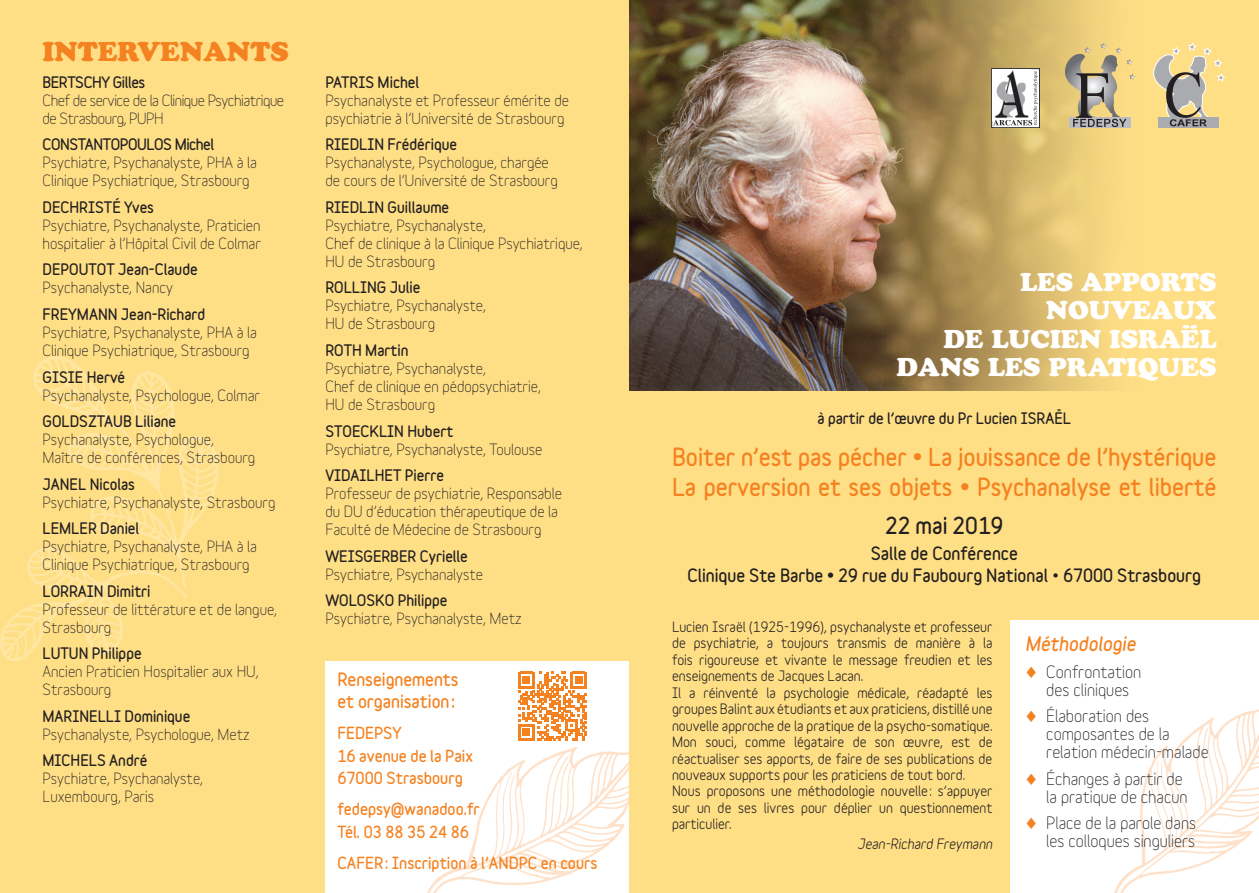
<style>
.page{position:relative;width:1259px;height:893px;background:#fff}
.page>*{position:absolute;margin:0;border:0;box-sizing:border-box;transform-origin:0 0}
.t1{font:27px "Cooper Black Std";color:#f58220}
.t2{font:25.5px/28.5px "Cooper Black Std";color:#fff;text-align:right}
.t3{font:900 22.5px/30px "Variable";color:#f58220}
.t4{font:900 21px "Variable";color:#231f20}
.t5{font:italic 900 18px "Variable";color:#f58220}
.t6{font:16.5px/18px "Variable";color:#231f20;text-align:right}
.t7{font:900 16.5px/21.6px "Variable";color:#231f20;text-align:center}
.t8{font:900 16.5px/22.5px "Variable";color:#f58220}
.t9{font:15px/18px "Variable";color:#231f20}
.t10{font:900 15px/22.5px "Variable";color:#f58220}
.t11{font:15px/18px "Variable";letter-spacing:-.03em;color:#231f20}
.t12{font:900 14.25px "Variable";color:#231f20}
.t13{font:900 14.25px "Variable";letter-spacing:-.03em;color:#231f20}
.t14{font:700 13.5px/16.5px "Variable";color:#231f20}
.t15{font:italic 700 13.5px "Variable";color:#231f20}
.s1{font-weight:400;font-size:18px}
.s2{color:#f58220}
</style>
<div class="page">
<div style="left:0;top:0;width:629px;height:893px;background:#ffdf86"></div>
<div style="left:325px;top:661px;width:304px;height:232px;background:#fff"></div>
<svg style="left:0;top:356px;width:219px;height:305px"></svg>
<div style="left:629px;top:0;width:630px;height:893px;background:#ffdf86"></div>
<div style="left:1010px;top:621px;width:249px;height:272px;background:#fff"></div>
<svg style="left:1114px;top:709px;width:145px;height:184px"></svg>
<img style="left:629px;top:0;width:502px;height:390px">
<div style="left:1069px;top:118px;width:61px;height:10px;background:#bcbdc0"></div>
<svg style="left:1064px;top:43px;width:71px;height:84px"></svg>
<div style="left:991px;top:68px;width:48px;height:60px;border:1px solid #231f20"></div>
<img style="left:992px;top:69px;width:38px;height:52px">
<svg style="left:993px;top:71px;width:44px;height:54px;background:#c2c1c2"></svg>
<svg style="left:1158px;top:126px;width:60px;height:1px"></svg>
<svg style="left:1153px;top:43px;width:72px;height:83px"></svg>
<svg style="left:427px;top:672px;width:202px;height:221px"></svg>
<h1 class="t1" style="left:43px;top:36px;width:248px">INTERVENANTS</h1>
<p class="t13" style="left:43px;top:73px;width:104px">BERTSCHY Gilles</p>
<p class="t11" style="left:43px;top:91px;width:243px">Chef de service de la Clinique Psychiatrique de Strasbourg, PUPH</p>
<p class="t13" style="left:43px;top:135px;width:173px">CONSTANTOPOULOS Michel</p>
<p class="t9" style="left:43px;top:154px;width:216px">Psychiatre, Psychanalyste, PHA à la<br>Clinique Psychiatrique, Strasbourg</p>
<p class="t12" style="left:43px;top:198px;width:113px">DECHRISTÉ Yves</p>
<p class="t9" style="left:43px;top:216px;width:220px">Psychiatre, Psychanalyste, Praticien hospitalier à l’Hôpital Civil de Colmar</p>
<p class="t12" style="left:43px;top:260px;width:157px">DEPOUTOT Jean-Claude</p>
<p class="t9" style="left:43px;top:279px;width:132px">Psychanalyste, Nancy</p>
<p class="t12" style="left:43px;top:305px;width:164px">FREYMANN Jean-Richard</p>
<p class="t9" style="left:43px;top:323px;width:216px">Psychiatre, Psychanalyste, PHA à la<br>Clinique Psychiatrique, Strasbourg</p>
<p class="t12" style="left:43px;top:367px;width:84px">GISIE Hervé</p>
<p class="t9" style="left:43px;top:386px;width:219px">Psychanalyste, Psychologue, Colmar</p>
<p class="t12" style="left:43px;top:412px;width:135px">GOLDSZTAUB Liliane</p>
<p class="t9" style="left:43px;top:430px;width:214px">Psychanalyste, Psychologue,<br>Maître de conférences, Strasbourg</p>
<p class="t12" style="left:43px;top:474px;width:94px">JANEL Nicolas</p>
<p class="t9" style="left:43px;top:493px;width:234px">Psychiatre, Psychanalyste, Strasbourg</p>
<p class="t12" style="left:43px;top:519px;width:98px">LEMLER Daniel</p>
<p class="t9" style="left:43px;top:537px;width:216px">Psychiatre, Psychanalyste, PHA à la<br>Clinique Psychiatrique, Strasbourg</p>
<p class="t12" style="left:43px;top:581px;width:109px">LORRAIN Dimitri</p>
<p class="t9" style="left:43px;top:600px;width:236px">Professeur de littérature et de langue,<br>Strasbourg</p>
<p class="t12" style="left:43px;top:644px;width:101px">LUTUN Philippe</p>
<p class="t9" style="left:43px;top:662px;width:218px">Ancien Praticien Hospitalier aux HU,<br>Strasbourg</p>
<p class="t12" style="left:43px;top:706px;width:149px">MARINELLI Dominique</p>
<p class="t9" style="left:43px;top:725px;width:209px">Psychanalyste, Psychologue, Metz</p>
<p class="t12" style="left:43px;top:751px;width:106px">MICHELS André</p>
<p class="t9" style="left:43px;top:769px;width:162px">Psychiatre, Psychanalyste,<br>Luxembourg, Paris</p>
<p class="t12" style="left:325px;top:73px;width:95px">PATRIS Michel</p>
<p class="t9" style="left:325px;top:91px;width:245px">Psychanalyste et Professeur émérite de psychiatrie à l’Université de Strasbourg</p>
<p class="t12" style="left:325px;top:135px;width:133px">RIEDLIN Frédérique</p>
<p class="t9" style="left:325px;top:154px;width:234px">Psychanalyste, Psychologue, chargée de cours de l’Université de Strasbourg</p>
<p class="t12" style="left:325px;top:198px;width:125px">RIEDLIN Guillaume</p>
<p class="t9" style="left:325px;top:216px;width:259px">Psychiatre, Psychanalyste,<br>Chef de clinique à la Clinique Psychiatrique,<br>HU de Strasbourg</p>
<p class="t12" style="left:325px;top:278px;width:96px">ROLLING Julie</p>
<p class="t9" style="left:325px;top:297px;width:162px">Psychiatre, Psychanalyste,<br>HU de Strasbourg</p>
<p class="t12" style="left:325px;top:341px;width:84px">ROTH Martin</p>
<p class="t9" style="left:325px;top:359px;width:217px">Psychiatre, Psychanalyste,<br>Chef de clinique en pédopsychiatrie,<br>HU de Strasbourg</p>
<p class="t12" style="left:325px;top:421px;width:129px">STOECKLIN Hubert</p>
<p class="t9" style="left:325px;top:440px;width:218px">Psychiatre, Psychanalyste, Toulouse</p>
<p class="t12" style="left:325px;top:466px;width:120px">VIDAILHET Pierre</p>
<p class="t9" style="left:325px;top:484px;width:238px">Professeur de psychiatrie, Responsable du DU d’éducation thérapeutique de la<br>Faculté de Médecine de Strasbourg</p>
<p class="t12" style="left:325px;top:546px;width:144px">WEISGERBER Cyrielle</p>
<p class="t9" style="left:325px;top:565px;width:159px">Psychiatre, Psychanalyste</p>
<p class="t12" style="left:325px;top:591px;width:123px">WOLOSKO Philippe</p>
<p class="t9" style="left:325px;top:609px;width:198px">Psychiatre, Psychanalyste, Metz</p>
<p class="t8" style="left:337px;top:667px;width:123px">Renseignements et organisation:</p>
<p class="t10" style="left:337px;top:721px;width:137px">FEDEPSY<br>16 avenue de la Paix<br>67000 Strasbourg</p>
<p class="t10" style="left:337px;top:797px;width:144px">fedepsy@wanadoo.fr<br>Tél. 03 88 35 24 86</p>
<p class="t10" style="left:337px;top:851px;width:262px">CAFER: Inscription à l’ANDPC en cours</p>
<h2 class="t2" style="left:896px;top:268px;width:321px">LES APPORTS<br>NOUVEAUX<br>DE LUCIEN ISRAËL<br>DANS LES PRATIQUES</h2>
<p class="t12" style="left:817px;top:409px;width:255px">à partir de l’œuvre du Pr Lucien ISRAËL</p>
<h3 class="t3" style="left:672px;top:442px;width:546px">Boiter n’est pas pécher • La jouissance de l’hystérique<br>La perversion et ses objets • Psychanalyse et liberté</h3>
<h3 class="t4" style="left:885px;top:512px;width:120px">22 mai 2019</h3>
<p class="t7" style="left:687px;top:543px;width:515px">Salle de Conférence<br>Clinique Ste Barbe • 29 rue du Faubourg National <span class="s1">•</span> 67000 Strasbourg</p>
<p class="t14" style="left:672px;top:618px;width:322px">Lucien Israël (1925-1996), psychanalyste et professeur de psychiatrie, a toujours transmis de manière à la fois rigoureuse et vivante le message freudien et les enseignements de Jacques Lacan.<br>Il a réinventé la psychologie médicale, réadapté les groupes Balint aux étudiants et aux praticiens, distillé une nouvelle approche de la pratique de la psycho-somatique.<br>Mon souci, comme légataire de son œuvre, est de réactualiser ses apports, de faire de ses publications de nouveaux supports pour les praticiens de tout bord.<br>Nous proposons une méthodologie nouvelle : s’appuyer sur un de ses livres pour déplier un questionnement particulier.</p>
<p class="t15" style="left:857px;top:835px;width:136px">Jean-Richard Freymann</p>
<p class="t5" style="left:1025px;top:632px;width:112px">Méthodologie</p>
<p class="t6" style="left:1025px;top:662px;width:118px;text-align:center"><span class="s2">♦</span> Confrontation des cliniques</p>
<p class="t6" style="left:1046px;top:707px;width:164px;text-align:left;text-indent:-21px"><span class="s2">♦</span> Élaboration des composantes de la relation médecin-malade</p>
<p class="t6" style="left:1025px;top:769px;width:164px"><span class="s2">♦</span> Échanges à partir de la pratique de chacun</p>
<p class="t6" style="left:1025px;top:814px;width:173px"><span class="s2">♦</span> Place de la parole dans les colloques singuliers</p>
</div>
